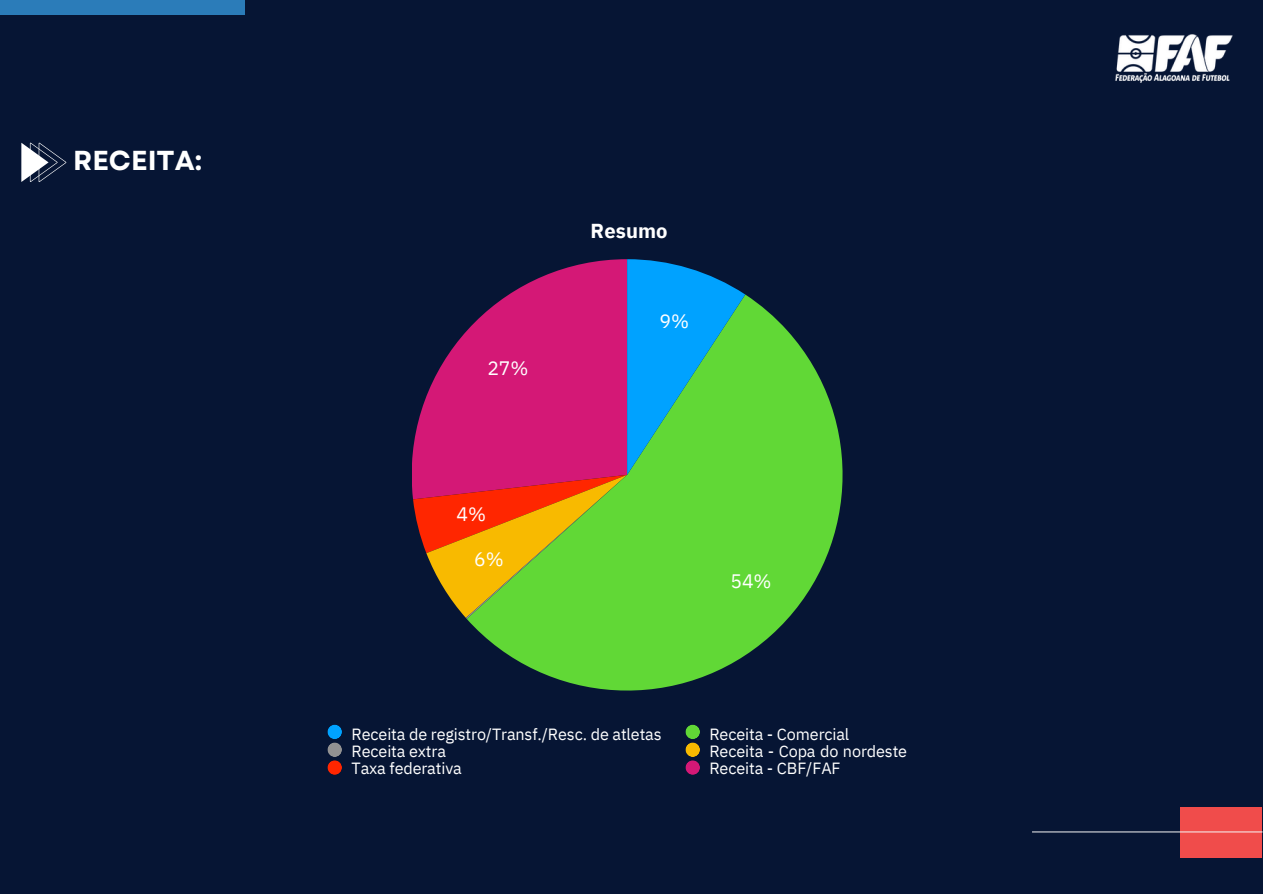
<style>
.page{position:relative;width:1263px;height:894px;background:#fff}
.page>*{position:absolute;margin:0;border:0;box-sizing:border-box;transform-origin:0 0}
.t1{font:700 27.45px "Garet";color:#fff}
.t2{font:700 20.1px "IBM Plex Sans";letter-spacing:.005em;color:#fff}
.t3{font:19.5px "IBM Plex Sans";color:#fff}
.t4{font:16.2px/17px "IBM Plex Sans";letter-spacing:-.005em;color:#fff}
</style>
<div class="page">
<div style="left:0;top:0;width:1263px;height:893px;background:#061534"></div>
<div style="left:0;top:0;width:244px;height:15px;background:#2b7cb9"></div>
<div style="left:1180px;top:806px;width:82px;height:51px;background:#f04c4b"></div>
<hr style="left:1032px;top:831px;width:231px;height:1px;background:#f7f6f6">
<svg style="left:21px;top:143px;width:45px;height:39px"></svg>
<svg style="left:467px;top:294px;width:376px;height:397px;fill:#61d836"></svg>
<svg style="left:413px;top:259px;width:332px;height:359px;background:#83715b"></svg>
<div style="left:327px;top:724px;width:15px;height:15px;background:#00a2ff;border-radius:50%"></div>
<div style="left:685px;top:724px;width:15px;height:15px;background:#61d836;border-radius:50%"></div>
<div style="left:327px;top:742px;width:15px;height:14px;background:#929292;border-radius:50%"></div>
<div style="left:685px;top:742px;width:15px;height:14px;background:#f8ba00;border-radius:50%"></div>
<div style="left:327px;top:760px;width:15px;height:14px;background:#ff2600;border-radius:50%"></div>
<div style="left:685px;top:760px;width:15px;height:14px;background:#d41876;border-radius:50%"></div>
<img style="left:1115px;top:34px;width:118px;height:49px">
<h1 class="t1" style="left:73px;top:141px;width:130px">RECEITA:</h1>
<p class="t2" style="left:591px;top:217px;width:78px">Resumo</p>
<p class="t3" style="left:487px;top:355px;width:43px">27%</p>
<p class="t3" style="left:457px;top:501px;width:31px">4%</p>
<p class="t3" style="left:474px;top:546px;width:31px">6%</p>
<p class="t3" style="left:660px;top:308px;width:31px">9%</p>
<p class="t3" style="left:730px;top:568px;width:43px">54%</p>
<p class="t4" style="left:351px;top:724px;width:312px">Receita de registro/Transf./Resc. de atletas<br>Receita extra<br>Taxa federativa</p>
<p class="t4" style="left:709px;top:724px;width:199px">Receita - Comercial<br>Receita - Copa do nordeste<br>Receita - CBF/FAF</p>
</div>
